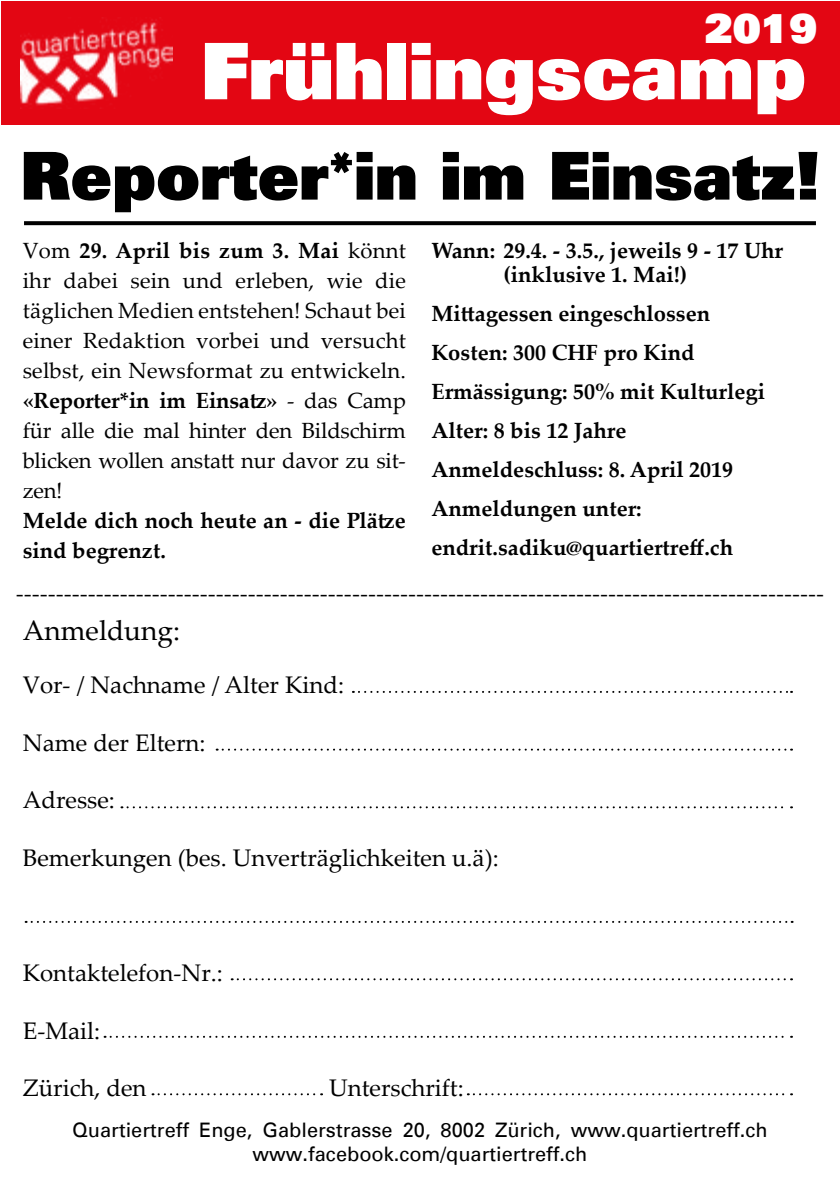
<style>
.page{position:relative;width:840px;height:1191px;background:#fff}
.page>*{position:absolute;margin:0;border:0;box-sizing:border-box;transform-origin:0 0}
.t1{font:900 78px "Univers";color:#fff}
.t2{font:900 66px "Univers";color:#000}
.t3{font:900 40px "Univers";color:#fff}
.t4{font:28px "Palatino Linotype";color:#000}
.t5{font:24px "Palatino Linotype";color:#000}
.t6{font:24px "Univers";color:#000}
.t7{font:22px/30px "Palatino Linotype";letter-spacing:-.01em;color:#000;text-align:justify}
.t8{font:700 22px/39px "Palatino Linotype";color:#000}
.t9{font:20px/24px "Univers";color:#000;text-align:center}
.s1{font-weight:700}
</style>
<div class="page">
<div style="left:1px;top:1px;width:838px;height:124px;background:#e30613"></div>
<img style="left:20px;top:19px;width:153px;height:87px">
<svg style="left:24px;top:221px;width:791px;height:4px;background:#0b0b0b"></svg>
<svg style="left:103px;top:978px;width:688px;height:118px"></svg>
<svg style="left:120px;top:690px;width:671px;height:119px"></svg>
<svg style="left:26px;top:921px;width:766px;height:2px"></svg>
<h3 class="t3" style="left:704px;top:2px;width:114px">2019</h3>
<h1 class="t1" style="left:201px;top:20px;width:606px">Frühlingscamp</h1>
<h2 class="t2" style="left:20px;top:132px;width:800px">Reporter*in im Einsatz!</h2>
<p class="t7" style="left:23px;top:235px;width:384px">Vom <span class="s1">29. April bis zum 3. Mai</span> könnt ihr dabei sein und erleben, wie die täglichen Medien entstehen! Schaut bei einer Redaktion vorbei und versucht selbst, ein Newsformat zu entwickeln. <span class="s1">«Reporter*in im Einsatz»</span> - das Camp für alle die mal hinter den Bildschirm blicken wollen anstatt nur davor zu sit&shy;zen!</p>
<p class="t8" style="left:23px;top:505px;width:384px;line-height:30px">Melde dich noch heute an - die Plätze sind begrenzt.</p>
<p class="t8" style="left:503px;top:238px;width:281px;line-height:24px;text-indent:-72px">Wann: 29.4. - 3.5., jeweils 9 - 17 Uhr (inklusive 1. Mai!)</p>
<p class="t8" style="left:431px;top:293px;width:335px">Mittagessen eingeschlossen<br>Kosten: 300 CHF pro Kind<br>Ermässigung: 50% mit Kulturlegi<br>Alter: 8 bis 12 Jahre<br>Anmeldeschluss: 8. April 2019<br>Anmeldungen unter: endrit.sadiku@quartiertreff.ch</p>
<p class="t6" style="left:16px;top:578px;width:809px">-----------------------------------------------------------------------------------------------------</p>
<p class="t4" style="left:23px;top:610px;width:159px">Anmeldung:</p>
<p class="t5" style="left:23px;top:667px;width:323px">Vor- / Nachname / Alter Kind:</p>
<p class="t5" style="left:23px;top:725px;width:184px">Name der Eltern:</p>
<p class="t5" style="left:23px;top:783px;width:94px">Adresse:</p>
<p class="t5" style="left:23px;top:840px;width:477px">Bemerkungen (bes. Unverträglichkeiten u.ä):</p>
<p class="t5" style="left:23px;top:955px;width:201px">Kontaktelefon-Nr.:</p>
<p class="t5" style="left:23px;top:1013px;width:79px">E-Mail:</p>
<p class="t5" style="left:23px;top:1071px;width:125px">Zürich, den</p>
<p class="t5" style="left:329px;top:1071px;width:136px">Unterschrift:</p>
<p class="t9" style="left:72px;top:1117px;width:696px">Quartiertreff Enge, Gablerstrasse 20, 8002 Zürich, www.quartiertreff.ch www.facebook.com/quartiertreff.ch</p>
</div>
